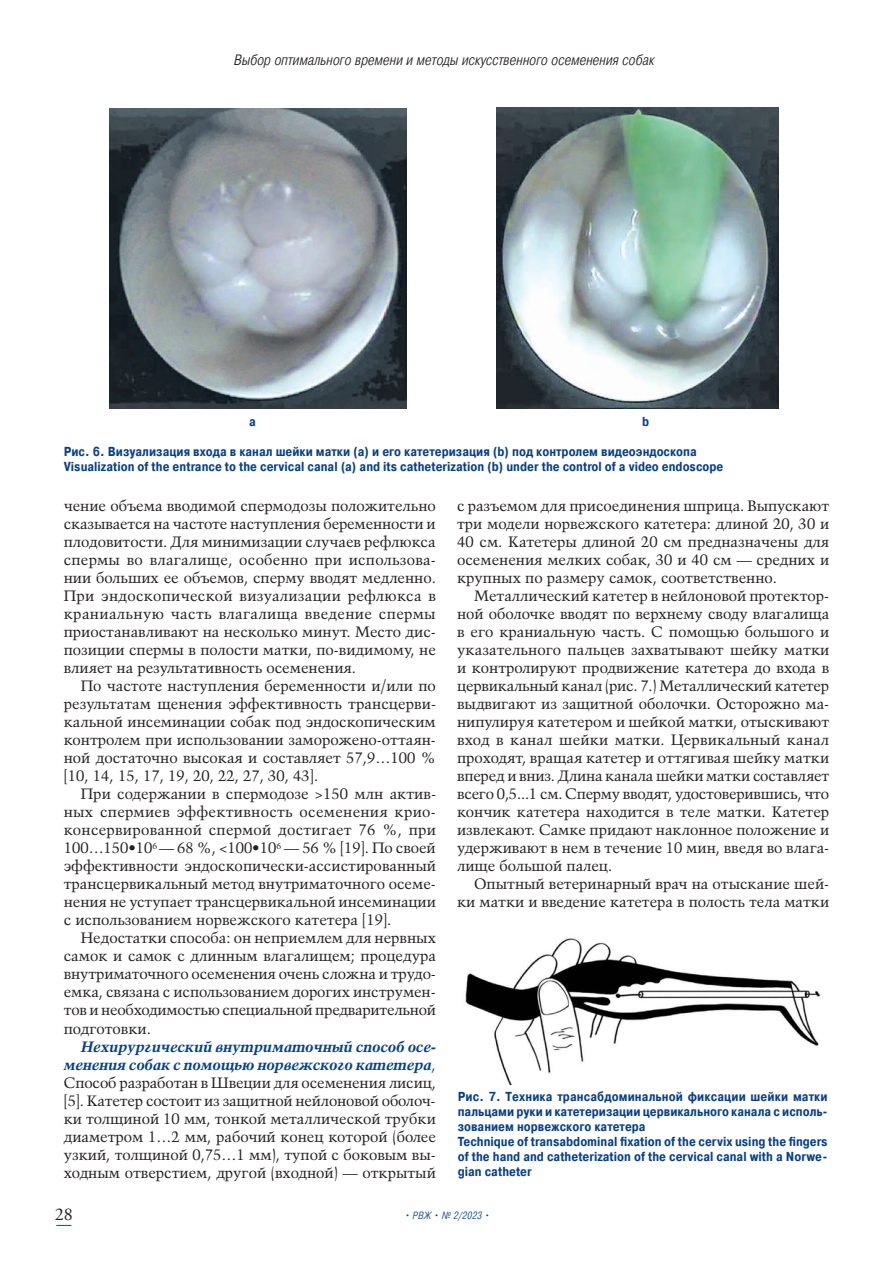
<style>
.page{position:relative;width:893px;height:1263px;background:#fff}
.page>*{position:absolute;margin:0;border:0;box-sizing:border-box;transform-origin:0 0}
.t1{font:18px "APC Garamond C";color:#231f20}
.t2{font:15px/18px "Talisman";color:#231f20;text-align:justify}
.t3{font:italic 300 15px "Pragmatica Cond";color:#231f20}
.t4{font:700 13.05px/15px "Pragmatica Cond";color:#094085}
.t5{font:italic 300 10.5px "Pragmatica Cond";letter-spacing:.02em;color:#0f4a87}
.s1{font-weight:700;font-style:italic;color:#094085}
.s2{color:#094085}
</style>
<div class="page">
<svg style="left:56px;top:1225px;width:15px;height:1px"></svg>
<img style="left:109px;top:109px;width:298px;height:299px">
<img style="left:496px;top:107px;width:283px;height:302px">
<img style="left:465px;top:938px;width:356px;height:147px">
<p class="t3" style="left:234px;top:51px;width:422px">Выбор оптимального времени и методы искусственного осеменения собак</p>
<p class="t4" style="left:249px;top:415px;width:8px">a</p>
<p class="t4" style="left:642px;top:415px;width:9px">b</p>
<p class="t4" style="left:64px;top:445px;width:661px">Рис. 6. Визуализация входа в канал шейки матки (a) и его катетеризация (b) под контролем видеоэндоскопа<br>Visualization of the entrance to the cervical canal (a) and its catheterization (b) under the control of a video endoscope</p>
<p class="t2" style="left:64px;top:497px;width:374px">чение объема вводимой спермодозы положительно сказывается на частоте наступления беременности и плодовитости. Для минимизации случаев рефлюкса спермы во влагалище, особенно при использова&shy;нии больших ее объемов, сперму вводят медленно.<br>При эндоскопической визуализации рефлюкса в краниальную часть влагалища введение спермы приостанавливают на несколько минут. Место дис&shy;позиции спермы в полости матки, по-видимому, не влияет на результативность осеменения.</p>
<p class="t2" style="left:64px;top:677px;width:374px;text-indent:17px">По частоте наступления беременности и/или по результатам щенения эффективность трансцерви&shy;кальной инсеминации собак под эндоскопическим контролем при использовании заморожено-оттаян&shy;ной достаточно высокая и составляет 57,9…100 % [10, 14, 15, 17, 19, 20, 22, 27, 30, 43].</p>
<p class="t2" style="left:64px;top:785px;width:374px;text-indent:17px">При содержании в спермодозе &gt;150 млн актив&shy;ных спермиев эффективность осеменения крио&shy;консервированной спермой достигает 76 %, при 100…150•10<sup>6</sup> — 68 %, &lt;100•10<sup>6</sup> — 56 % [19]. По своей эффективности эндоскопически-ассистированный трансцервикальный метод внутриматочного осеме&shy;нения не уступает трансцервикальной инсеминации с использованием норвежского катетера [19].</p>
<p class="t2" style="left:64px;top:929px;width:374px;text-indent:17px">Недостатки способа: он неприемлем для нервных самок и самок с длинным влагалищем; процедура внутриматочного осеменения очень сложна и трудо&shy;емка, связана с использованием дорогих инструмен&shy;тов и необходимостью специальной предварительной подготовки.</p>
<p class="t2" style="left:64px;top:1037px;width:374px;text-indent:17px"><span class="s1">Нехирургический внутриматочный способ осе&shy;менения собак с помощью норвежского катетера</span><span class="s2">, </span>Способ разработан в Швеции для осеменения лисиц, [5]. Катетер состоит из защитной нейлоновой оболоч&shy;ки толщиной 10 мм, тонкой металлической трубки диаметром 1…2 мм, рабочий конец которой (более узкий, толщиной 0,75…1 мм), тупой с боковым вы&shy;ходным отверстием, другой (входной) — открытый</p>
<p class="t2" style="left:457px;top:497px;width:374px">с разъемом для присоединения шприца. Выпускают три модели норвежского катетера: длиной 20, 30 и 40 см. Катетеры длиной 20 см предназначены для осеменения мелких собак, 30 и 40 см — средних и крупных по размеру самок, соответственно.</p>
<p class="t2" style="left:457px;top:587px;width:374px;text-indent:17px">Металлический катетер в нейлоновой протектор&shy;ной оболочке вводят по верхнему своду влагалища в его краниальную часть. С помощью большого и указательного пальцев захватывают шейку матки и контролируют продвижение катетера до входа в цервикальный канал (рис. 7.) Металлический катетер выдвигают из защитной оболочки. Осторожно ма&shy;нипулируя катетером и шейкой матки, отыскивают вход в канал шейки матки. Цервикальный канал проходят, вращая катетер и оттягивая шейку матки вперед и вниз. Длина канала шейки матки составляет всего 0,5...1 см. Сперму вводят, удостоверившись, что кончик катетера находится в теле матки. Катетер извлекают. Самке придают наклонное положение и удерживают в нем в течение 10 мин, введя во влага&shy;лище большой палец.</p>
<p class="t2" style="left:457px;top:875px;width:374px;text-align:right">Опытный ветеринарный врач на отыскание шей&shy;ки матки и введение катетера в полость тела матки</p>
<p class="t4" style="left:458px;top:1090px;width:371px">Рис. 7. Техника трансабдоминальной фиксации шейки матки пальцами руки и катетеризации цервикального канала с исполь&shy;зованием норвежского катетера<br>Technique of transabdominal fixation of the cervix using the fingers of the hand and catheterization of the cervical canal with a Norwe&shy;gian catheter</p>
<p class="t1" style="left:55px;top:1204px;width:19px">28</p>
<p class="t5" style="left:405px;top:1209px;width:86px">• РВЖ • № 2/2023 •</p>
</div>
